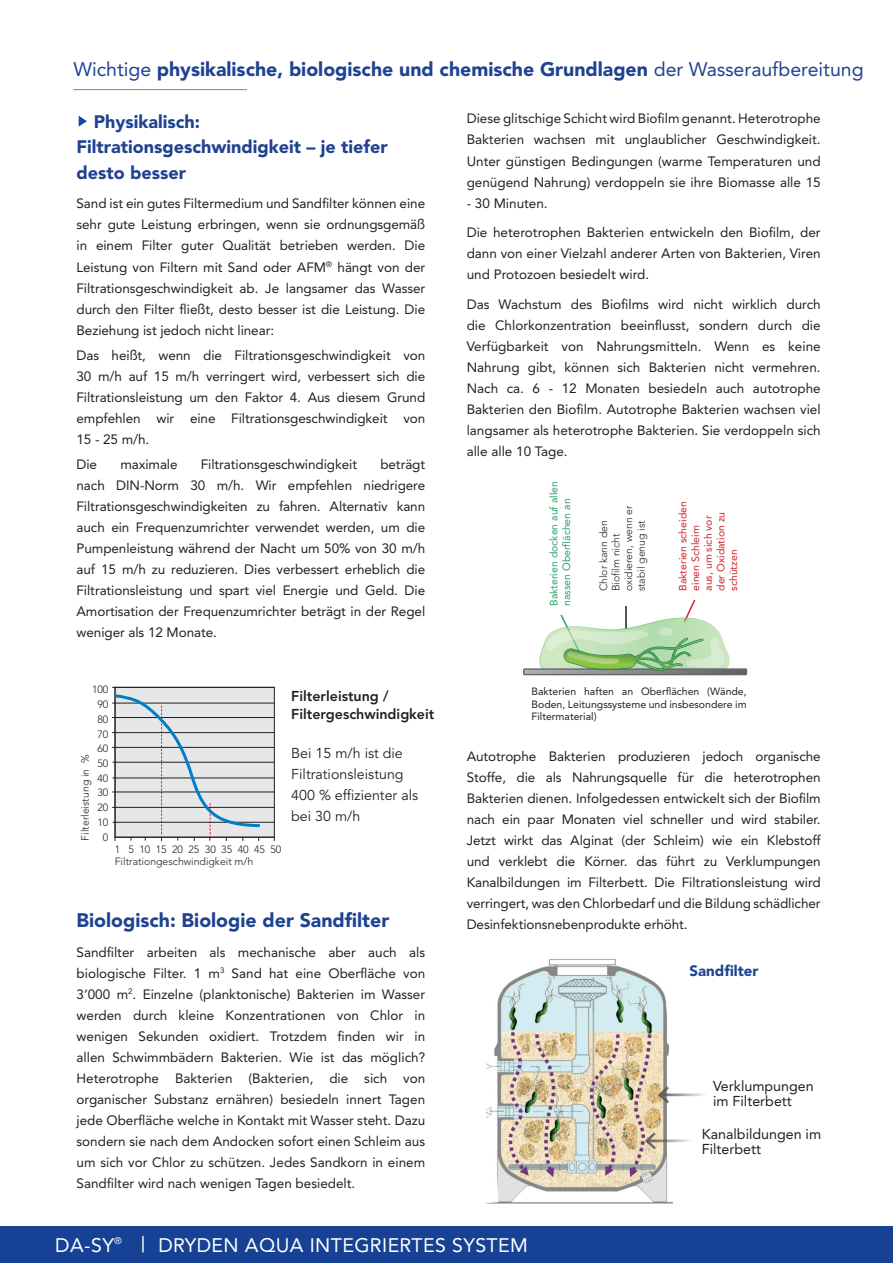
<style>
.page{position:relative;width:893px;height:1263px;background:#fff}
.page>*{position:absolute;margin:0;border:0;box-sizing:border-box;transform-origin:0 0}
.Absatzformat_s1{font:900 19.5px "Avenir";color:#1f4391}
.t1{font:19.5px "Avenir";letter-spacing:.02em;color:#fff}
.Absatzformat_1{font:900 19.5px "Avenir";color:#1f4391}
.Absatzformat_1-2{font:900 18px/25.5px "Avenir LT Std";color:#1f4391}
.t2{font:900 15px "Avenir";color:#1f4391}
.t3{font:14.25px "Avenir";color:#231f20}
.t4{font:14.25px/15px "Avenir";color:#231f20}
.t5{font:800 14.25px "Avenir LT Std";color:#231f20}
.Absatzformat_1-3{font:13.5px/21px "Avenir";letter-spacing:-.005em;color:#231f20;text-align:justify}
.t6{font:300 10.5px/12.6px "Avenir";color:#231f20}
.t7{font:10.5px/12.6px "Avenir";color:#231f20;text-align:justify}
.t8{font:10.5px/12.6px "Avenir";color:#d1232a}
.t9{font:10.5px/12.6px "Avenir";color:#2ea06b}
.s1{font-weight:400}
.s2{font-size:21px}
</style>
<div class="page">
<hr style="left:73px;top:89px;width:174px;height:1px;background:#808285">
<svg style="left:79px;top:116px;width:8px;height:11px"></svg>
<div style="left:0;top:1227px;width:893px;height:36px;background:#164194"></div>
<svg style="left:112px;top:686px;width:163px;height:155px"></svg>
<svg style="left:523px;top:599px;width:224px;height:76px"></svg>
<img style="left:487px;top:959px;width:186px;height:245px">
<img style="left:657px;top:1069px;width:47px;height:46px">
<img style="left:643px;top:1115px;width:47px;height:52px">
<p class="Absatzformat_s1" style="left:73px;top:57px;width:792px"><span class="s1">Wichtige</span> physikalische, biologische und chemische Grundlagen <span class="s1">der Wasseraufbereitung</span></p>
<p class="Absatzformat_1-3" style="left:467px;top:108px;width:355px">Diese glitschige Schicht wird Biofilm genannt. Heterotrophe Bakterien wachsen mit unglaublicher Geschwindigkeit.<br>Unter günstigen Bedingungen (warme Temperaturen und genügend Nahrung) verdoppeln sie ihre Biomasse alle 15</p>
<p class="Absatzformat_1-3" style="left:467px;top:192px;width:83px">- 30 Minuten.</p>
<p class="Absatzformat_1-3" style="left:467px;top:222px;width:356px">Die heterotrophen Bakterien entwickeln den Biofilm, der dann von einer Vielzahl anderer Arten von Bakterien, Viren und Protozoen besiedelt wird.</p>
<p class="Absatzformat_1-3" style="left:467px;top:293px;width:356px">Das Wachstum des Biofilms wird nicht wirklich durch die Chlorkonzentration beeinflusst, sondern durch die Verfügbarkeit von Nahrungsmitteln. Wenn es keine Nahrung gibt, können sich Bakterien nicht vermehren.<br>Nach ca. 6 - 12 Monaten besiedeln auch autotrophe Bakterien den Biofilm. Autotrophe Bakterien wachsen viel langsamer als heterotrophe Bakterien. Sie verdoppeln sich alle alle 10 Tage.</p>
<p class="Absatzformat_1-2" style="left:77px;top:109px;width:313px;text-indent:17px">Physikalisch:<br>Filtrationsgeschwindigkeit – je tiefer desto besser</p>
<p class="Absatzformat_1-3" style="left:77px;top:193px;width:350px">Sand ist ein gutes Filtermedium und Sandfilter können eine sehr gute Leistung erbringen, wenn sie ordnungsgemäß in einem Filter guter Qualität betrieben werden. Die Leistung von Filtern mit Sand oder AFM<sup>®</sup> hängt von der Filtrationsgeschwindigkeit ab. Je langsamer das Wasser durch den Filter fließt, desto besser ist die Leistung. Die Beziehung ist jedoch nicht linear:</p>
<p class="Absatzformat_1-3" style="left:77px;top:345px;width:350px">Das heißt, wenn die Filtrationsgeschwindigkeit von 30 m/h auf 15 m/h verringert wird, verbessert sich die Filtrationsleistung um den Faktor 4. Aus diesem Grund empfehlen wir eine Filtrationsgeschwindigkeit von 15 - 25 m/h.</p>
<p class="Absatzformat_1-3" style="left:77px;top:454px;width:22px">Die</p>
<p class="Absatzformat_1-3" style="left:120px;top:454px;width:59px">maximale</p>
<p class="Absatzformat_1-3" style="left:201px;top:454px;width:158px">Filtrationsgeschwindigkeit</p>
<p class="Absatzformat_1-3" style="left:77px;top:454px;width:350px;text-indent:304px">beträgt nach DIN-Norm 30 m/h. Wir empfehlen niedrigere Filtrationsgeschwindigkeiten zu fahren. Alternativ kann auch ein Frequenzumrichter verwendet werden, um die Pumpenleistung während der Nacht um 50% von 30 m/h auf 15 m/h zu reduzieren. Dies verbessert erheblich die Filtrationsleistung und spart viel Energie und Geld. Die Amortisation der Frequenzumrichter beträgt in der Regel weniger als 12 Monate.</p>
<p class="t9" style="left:548px;top:606px;width:126px;rotate:-90deg">Bakterien docken auf allen nassen Oberflächen an</p>
<p class="t6" style="left:597px;top:591px;width:87px;rotate:-90deg">Chlor kann den<br>Biofilm nicht oxidieren, wenn er stabil genug ist</p>
<p class="t8" style="left:677px;top:591px;width:91px;rotate:-90deg">Bakterien scheiden einen Schleim<br>aus, um sich vor der Oxidation zu schützen</p>
<p class="t6" style="left:92px;top:683px;width:18px">100</p>
<p class="t6" style="left:98px;top:698px;width:12px">90</p>
<p class="t6" style="left:98px;top:713px;width:12px">80</p>
<p class="t6" style="left:98px;top:728px;width:12px">70</p>
<p class="t6" style="left:98px;top:742px;width:12px">60</p>
<p class="t6" style="left:98px;top:757px;width:12px">50</p>
<p class="t6" style="left:98px;top:772px;width:12px">40</p>
<p class="t6" style="left:98px;top:786px;width:12px">30</p>
<p class="t6" style="left:98px;top:801px;width:12px">20</p>
<p class="t6" style="left:98px;top:816px;width:12px">10</p>
<p class="t6" style="left:103px;top:831px;width:7px">0</p>
<p class="t6" style="left:79px;top:841px;width:87px;rotate:-90deg">Filterleistung in %</p>
<p class="t6" style="left:115px;top:843px;width:168px;line-height:12px">1 5 10 15 20 25 30 35 40 45 50<br>Filtrationgeschwindigkeit m/h</p>
<p class="t5" style="left:291px;top:688px;width:99px">Filterleistung /</p>
<p class="t5" style="left:291px;top:706px;width:145px">Filtergeschwindigkeit</p>
<p class="t3" style="left:291px;top:745px;width:113px">Bei 15 m/h ist die</p>
<p class="t3" style="left:291px;top:766px;width:114px">Filtrationsleistung</p>
<p class="t3" style="left:291px;top:787px;width:128px">400 % effizienter als</p>
<p class="t3" style="left:291px;top:808px;width:71px">bei 30 m/h</p>
<p class="Absatzformat_1" style="left:77px;top:909px;width:314px">Biologisch: Biologie der Sandfilter</p>
<p class="Absatzformat_1-3" style="left:77px;top:942px;width:350px">Sandfilter arbeiten als mechanische aber auch als biologische Filter. 1 m<sup>3</sup> Sand hat eine Oberfläche von 3‘000 m<sup>2</sup>. Einzelne (planktonische) Bakterien im Wasser werden durch kleine Konzentrationen von Chlor in wenigen Sekunden oxidiert. Trotzdem finden wir in allen Schwimmbädern Bakterien. Wie ist das möglich?<br>Heterotrophe Bakterien (Bakterien, die sich von organischer Substanz ernähren) besiedeln innert Tagen jede Oberfläche welche in Kontakt mit Wasser steht. Dazu sondern sie nach dem Andocken sofort einen Schleim aus um sich vor Chlor zu schützen. Jedes Sandkorn in einem Sandfilter wird nach wenigen Tagen besiedelt.</p>
<p class="t7" style="left:531px;top:685px;width:217px">Bakterien haften an Oberflächen (Wände, Boden, Leitungssysteme und insbesondere im Filtermaterial)</p>
<p class="Absatzformat_1-3" style="left:467px;top:746px;width:356px">Autotrophe Bakterien produzieren jedoch organische Stoffe, die als Nahrungsquelle für die heterotrophen Bakterien dienen. Infolgedessen entwickelt sich der Biofilm nach ein paar Monaten viel schneller und wird stabiler.<br>Jetzt wirkt das Alginat (der Schleim) wie ein Klebstoff und verklebt die Körner. das führt zu Verklumpungen Kanalbildungen im Filterbett. Die Filtrationsleistung wird verringert, was den Chlorbedarf und die Bildung schädlicher Desinfektionsnebenprodukte erhöht.</p>
<p class="t2" style="left:690px;top:961px;width:70px">Sandfilter</p>
<p class="t4" style="left:713px;top:1078px;width:102px">Verklumpungen im Filterbett</p>
<p class="t4" style="left:702px;top:1126px;width:121px">Kanalbildungen im<br>Filterbett</p>
<p class="t1" style="left:55px;top:1234px;width:474px">DA-SY<sup>®</sup> <span class="s2">|</span> DRYDEN AQUA INTEGRIERTES SYSTEM</p>
</div>
